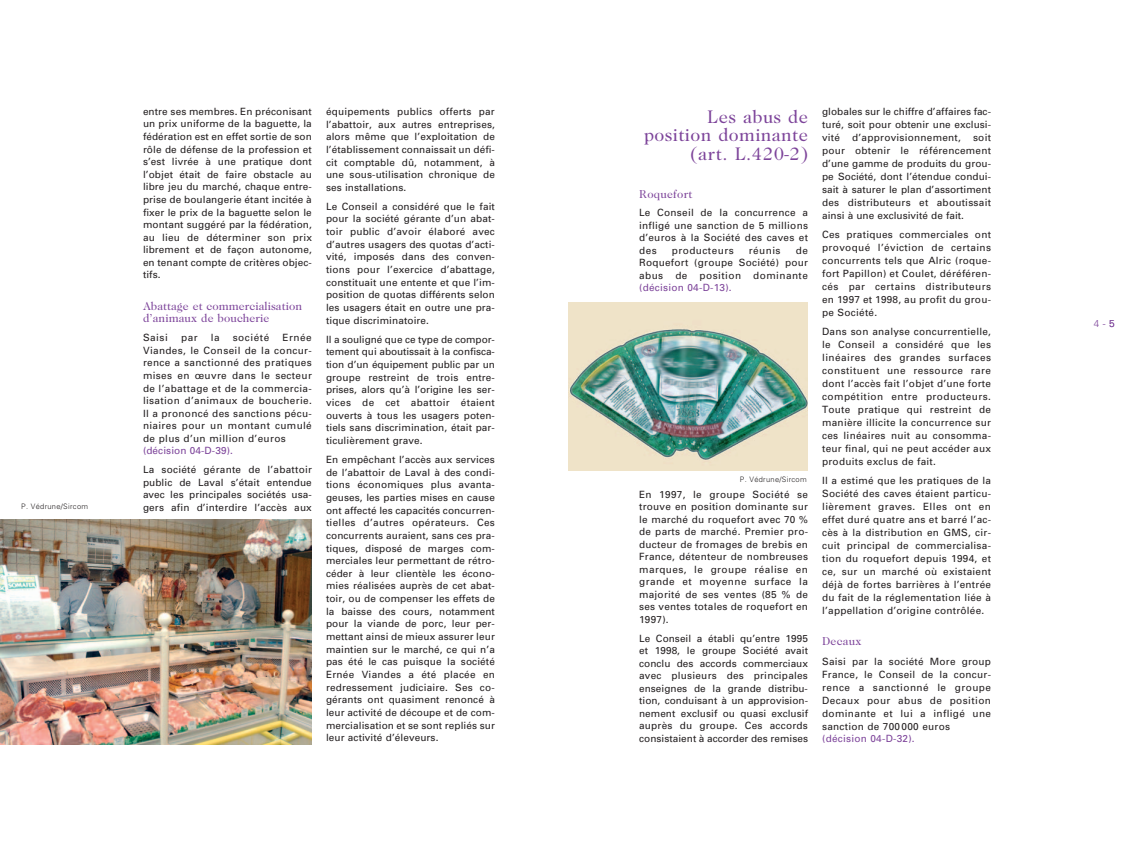
<style>
.page{position:relative;width:1134px;height:851px;background:#fff}
.page>*{position:absolute;margin:0;border:0;box-sizing:border-box;transform-origin:0 0}
.t1{font:18.75px/18.8px "Caslon";letter-spacing:.025em;color:#7d449a;text-align:right}
.t2{font:11.88px/12.6px "Caslon";letter-spacing:.01em;color:#7d449a}
.t3{font:10px/12.6px "Univers";letter-spacing:.025em;color:#231f20;text-align:justify}
.t4{font:10px "Univers";letter-spacing:.025em;color:#7d449a}
.t5{font:10px "Univers";letter-spacing:.045em;color:#231f20}
.t6{font:10px "Univers";letter-spacing:.055em;color:#231f20}
.t7{font:300 10px "Univers";color:#7d449a}
.t8{font:300 7.5px "Univers";letter-spacing:.04em;color:#231f20}
</style>
<div class="page">
<img style="left:0;top:519px;width:312px;height:225px">
<img style="left:568px;top:302px;width:240px;height:169px">
<p class="t8" style="left:21px;top:503px;width:68px">P. Védrune/Sircom</p>
<p class="t3" style="left:143px;top:106px;width:170px">entre ses membres. En préconisant un prix uniforme de la baguette, la fédération est en effet sortie de son rôle de défense de la profession et s’est livrée à une pratique dont l’objet était de faire obstacle au libre jeu du marché, chaque entre&shy;prise de boulangerie étant incitée à fixer le prix de la baguette selon le montant suggéré par la fédération, au lieu de déterminer son prix librement et de façon autonome, en tenant compte de critères objec&shy;tifs.</p>
<p class="t2" style="left:143px;top:299px;width:161px">Abattage et commercialisation d’animaux de boucherie</p>
<p class="t3" style="left:143px;top:332px;width:26px">Saisi</p>
<p class="t3" style="left:181px;top:332px;width:18px">par</p>
<p class="t3" style="left:211px;top:332px;width:10px">la</p>
<p class="t6" style="left:233px;top:334px;width:38px">société</p>
<p class="t3" style="left:143px;top:332px;width:170px;text-indent:139px">Ernée Viandes, le Conseil de la concur&shy;rence a sanctionné des pratiques mises en œuvre dans le secteur de l’abattage et de la commercia&shy;lisation d’animaux de boucherie.<br>Il a prononcé des sanctions pécu&shy;niaires pour un montant cumulé de plus d’un million d’euros</p>
<p class="t4" style="left:143px;top:447px;width:91px">(décision 04-D-39).</p>
<p class="t3" style="left:143px;top:464px;width:170px">La société gérante de l’abattoir public de Laval s’était entendue avec les principales sociétés usa&shy;gers afin d’interdire l’accès aux</p>
<p class="t3" style="left:326px;top:106px;width:170px">équipements publics offerts par l’abattoir, aux autres entreprises, alors même que l’exploitation de l’établissement connaissait un défi&shy;cit comptable dû, notamment, à une sous-utilisation chronique de ses installations.</p>
<p class="t3" style="left:326px;top:201px;width:170px">Le Conseil a considéré que le fait pour la société gérante d’un abat&shy;toir public d’avoir élaboré avec d’autres usagers des quotas d’acti&shy;vité, imposés dans des conven&shy;tions pour l’exercice d’abattage, constituait une entente et que l’im&shy;position de quotas différents selon les usagers était en outre une pra&shy;tique discriminatoire.</p>
<p class="t3" style="left:326px;top:333px;width:170px">Il a souligné que ce type de compor&shy;tement qui aboutissait à la confisca&shy;tion d’un équipement public par un groupe restreint de trois entre&shy;prises, alors qu’à l’origine les ser&shy;vices de cet abattoir étaient ouverts à tous les usagers poten&shy;tiels sans discrimination, était par&shy;ticulièrement grave.</p>
<p class="t3" style="left:326px;top:454px;width:170px">En empêchant l’accès aux services de l’abattoir de Laval à des condi&shy;tions économiques plus avanta&shy;geuses, les parties mises en cause ont affecté les capacités concurren&shy;tielles d’autres opérateurs. Ces concurrents auraient, sans ces pra&shy;tiques, disposé de marges com&shy;merciales leur permettant de rétro&shy;céder à leur clientèle les écono&shy;mies réalisées auprès de cet abat&shy;toir, ou de compenser les effets de la baisse des cours, notamment pour la viande de porc, leur per&shy;mettant ainsi de mieux assurer leur maintien sur le marché, ce qui n’a pas été le cas puisque la société Ernée Viandes a été placée en redressement judiciaire. Ses co&shy;gérants ont quasiment renoncé à leur activité de découpe et de com&shy;mercialisation et se sont repliés sur leur activité d’éleveurs.</p>
<h1 class="t1" style="left:644px;top:107px;width:165px">Les abus de position dominante (art. L.420-2)</h1>
<p class="t2" style="left:639px;top:187px;width:55px">Roquefort</p>
<p class="t3" style="left:639px;top:207px;width:170px">Le Conseil de la concurrence a infligé une sanction de 5 millions d’euros à la Société des caves et des</p>
<p class="t3" style="left:639px;top:245px;width:170px;text-indent:157px">de Roquefort (groupe Société) pour abus de position dominante</p>
<p class="t4" style="left:639px;top:284px;width:94px">(décision 04-D-13).</p>
<p class="t5" style="left:672px;top:246px;width:63px">producteurs</p>
<p class="t3" style="left:749px;top:245px;width:33px">réunis</p>
<p class="t8" style="left:740px;top:476px;width:68px">P. Védrune/Sircom</p>
<p class="t3" style="left:639px;top:489px;width:170px">En 1997, le groupe Société se trouve en position dominante sur le marché du roquefort avec 70 % de parts de marché. Premier pro&shy;ducteur de fromages de brebis en France, détenteur de nombreuses marques, le groupe réalise en grande et moyenne surface la majorité de ses ventes (85 % de ses ventes totales de roquefort en 1997).</p>
<p class="t3" style="left:639px;top:632px;width:170px">Le Conseil a établi qu’entre 1995 et 1998, le groupe Société avait conclu des accords commerciaux avec plusieurs des principales enseignes de la grande distribu&shy;tion, conduisant à un approvision&shy;nement exclusif ou quasi exclusif auprès du groupe. Ces accords consistaient à accorder des remises</p>
<p class="t3" style="left:822px;top:106px;width:170px;line-height:13px">globales sur le chiffre d’affaires fac&shy;turé, soit pour obtenir une exclusi&shy;vité d’approvisionnement, soit pour obtenir le référencement d’une gamme de produits du grou&shy;pe Société, dont l’étendue condui&shy;sait à saturer le plan d’assortiment des distributeurs et aboutissait ainsi à une exclusivité de fait.</p>
<p class="t3" style="left:822px;top:229px;width:170px;line-height:13px">Ces pratiques commerciales ont provoqué l’éviction de certains concurrents tels que Alric (roque&shy;fort Papillon) et Coulet, déréféren&shy;cés par certains distributeurs en 1997 et 1998, au profit du grou&shy;pe Société.</p>
<p class="t3" style="left:822px;top:326px;width:170px;line-height:13px">Dans son analyse concurrentielle, le Conseil a considéré que les linéaires des grandes surfaces constituent une ressource rare dont l’accès fait l’objet d’une forte compétition entre producteurs.<br>Toute pratique qui restreint de manière illicite la concurrence sur ces linéaires nuit au consomma&shy;teur final, qui ne peut accéder aux produits exclus de fait.</p>
<p class="t3" style="left:822px;top:474px;width:170px;line-height:13px">Il a estimé que les pratiques de la Société des caves étaient particu&shy;lièrement graves. Elles ont en effet duré quatre ans et barré l’ac&shy;cès à la distribution en GMS, cir&shy;cuit principal de commercialisa&shy;tion du roquefort depuis 1994, et ce, sur un marché où existaient déjà de fortes barrières à l’entrée du fait de la réglementation liée à l’appellation d’origine contrôlée.</p>
<p class="t2" style="left:822px;top:635px;width:41px">Decaux</p>
<p class="t3" style="left:822px;top:655px;width:170px;line-height:13px">Saisi par la société More group France, le Conseil de la concur&shy;rence a sanctionné le groupe Decaux pour abus de position dominante et lui a infligé une sanction de 700000 euros</p>
<p class="t4" style="left:822px;top:735px;width:94px">(décision 04-D-32).</p>
<p class="t7" style="left:1094px;top:319px;width:23px">4-5</p>
</div>
